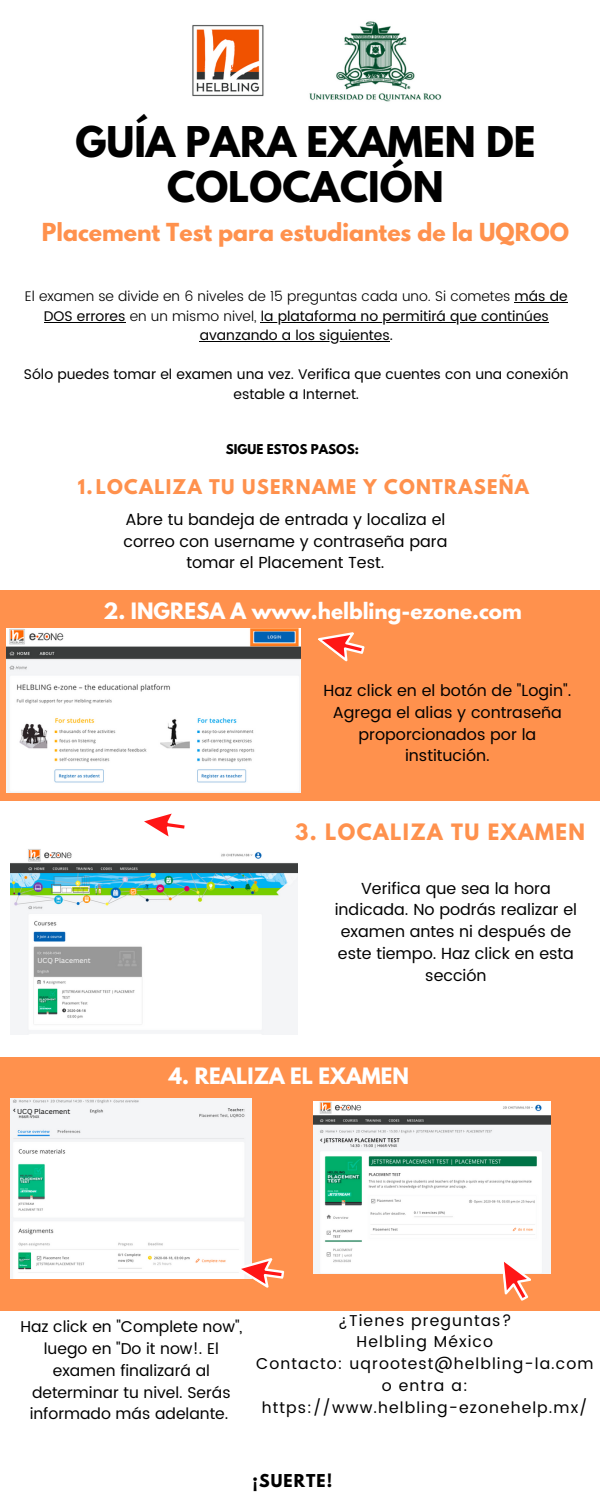
<style>
.page{position:relative;width:600px;height:1500px;background:#fff}
.page>*{position:absolute;margin:0;border:0;box-sizing:border-box;transform-origin:0 0}
.t1{font:700 37.5px/45px "League Spartan";color:#000;text-align:center}
.t2{font:700 22px "League Spartan";color:#ff914d}
.t3{font:700 20px "League Spartan";color:#fff}
.t4{font:700 20px "League Spartan";letter-spacing:.07em;color:#ff914d}
.t5{font:700 18px "League Spartan";letter-spacing:.07em;color:#ff914d}
.t6{font:16px/21.8px "Poppins";color:#000;text-align:center}
.t7{font:15.7px/21.8px "Poppins";color:#000;text-align:center}
.t8{font:15.7px "Poppins";letter-spacing:.07em;color:#000}
.t9{font:700 15.7px "League Spartan";letter-spacing:.07em;color:#f6f4e6}
.t10{font:15.7px "Poppins";letter-spacing:.035em;color:#000}
.t11{font:700 15.7px "League Spartan";letter-spacing:.07em;color:#000}
.t12{font:14px/19.5px "Poppins";color:#000;text-align:center}
.t13{font:700 12px "League Spartan";color:#000}
.t14{font:7px "Canva Sans";color:#fff}
.t15{font:7px "Canva Sans";color:#000}
.s1{font-weight:300}
</style>
<div class="page">
<div style="left:0;top:591px;width:600px;height:210px;background:#ff914d"></div>
<img style="left:6px;top:629px;width:295px;height:164px">
<svg style="left:318px;top:632px;width:47px;height:29px"></svg>
<div style="left:0;top:1058px;width:600px;height:252px;background:#ff914d"></div>
<img style="left:11px;top:849px;width:286px;height:185px">
<svg style="left:144px;top:813px;width:41px;height:24px"></svg>
<img style="left:11px;top:1099px;width:241px;height:180px">
<svg style="left:237px;top:1258px;width:47px;height:30px"></svg>
<img style="left:314px;top:1102px;width:237px;height:172px">
<svg style="left:501px;top:1258px;width:30px;height:43px"></svg>
<img style="left:192px;top:25px;width:72px;height:71px">
<div style="left:37px;top:956px;width:60px;height:10px;background:#989898"></div>
<div style="left:17px;top:1108px;width:71px;height:7px;background:#f4f5f7"></div>
<div style="left:322px;top:1144px;width:27px;height:6px;background:#f4f5f7"></div>
<img style="left:309px;top:21px;width:133px;height:81px">
<hr style="left:515px;top:302px;width:53px;height:1px;background:#000">
<hr style="left:44px;top:322px;width:82px;height:1px;background:#000">
<hr style="left:261px;top:322px;width:288px;height:1px;background:#000">
<hr style="left:200px;top:341px;width:190px;height:1px;background:#000">
<p class="t1" style="left:75px;top:125px;width:462px">GUÍA PARA EXAMEN DE<br>COLOCACIÓN</p>
<p class="t2" style="left:42px;top:221px;width:529px">Placement Test para estudiantes de la UQROO</p>
<p class="t12" style="left:25px;top:287px;width:544px"><span class="s1">El examen se divide en 6 niveles de 15 preguntas cada uno. Si cometes</span> más de<br>DOS errores <span class="s1">en un mismo nivel,</span> la plataforma no permitirá que continúes avanzando a los siguientes.</p>
<p class="t12" style="left:24px;top:365px;width:546px">Sólo puedes tomar el examen una vez. Verifica que cuentes con una conexión estable a Internet.</p>
<p class="t13" style="left:226px;top:443px;width:135px">SIGUE ESTOS PASOS:</p>
<p class="t5" style="left:78px;top:478px;width:453px">1.LOCALIZA TU USERNAME Y CONTRASEÑA</p>
<p class="t6" style="left:123px;top:508px;width:326px">Abre tu bandeja de entrada y localiza el correo con username y contraseña para tomar el Placement Test.</p>
<p class="t3" style="left:103px;top:601px;width:420px">2. INGRESA A www.helbling-ezone.com</p>
<p class="t6" style="left:324px;top:680px;width:249px">Haz click en el botón de "Login".<br>Agrega el alias y contraseña proporcionados por la institución.</p>
<p class="t14" style="left:37px;top:956px;width:55px">UCQ Placement</p>
<p class="t15" style="left:17px;top:1106px;width:55px">UCQ Placement</p>
<p class="t4" style="left:295px;top:822px;width:291px">3. LOCALIZA TU EXAMEN</p>
<p class="t6" style="left:335px;top:877px;width:244px">Verifica que sea la hora indicada. No podrás realizar el examen antes ni después de este tiempo. Haz click en esta sección</p>
<p class="t3" style="left:169px;top:1066px;width:241px">4. REALIZA EL EXAMEN</p>
<p class="t9" style="left:200px;top:1082px;width:105px">TAZA DE TÉ</p>
<p class="t7" style="left:20px;top:1316px;width:224px">Haz click en "Complete now", luego en "Do it now!. El examen finalizará al determinar tu nivel. Serás informado más adelante.</p>
<p class="t8" style="left:338px;top:1311px;width:175px">¿Tienes preguntas?</p>
<p class="t8" style="left:357px;top:1333px;width:138px">Helbling México</p>
<p class="t8" style="left:256px;top:1355px;width:339px">Contacto: uqrootest@helbling-la.com</p>
<p class="t10" style="left:382px;top:1376px;width:87px">o entra a:</p>
<p class="t8" style="left:262px;top:1398px;width:327px">https://www.helbling-ezonehelp.mx/</p>
<p class="t11" style="left:252px;top:1473px;width:81px">¡SUERTE!</p>
</div>
